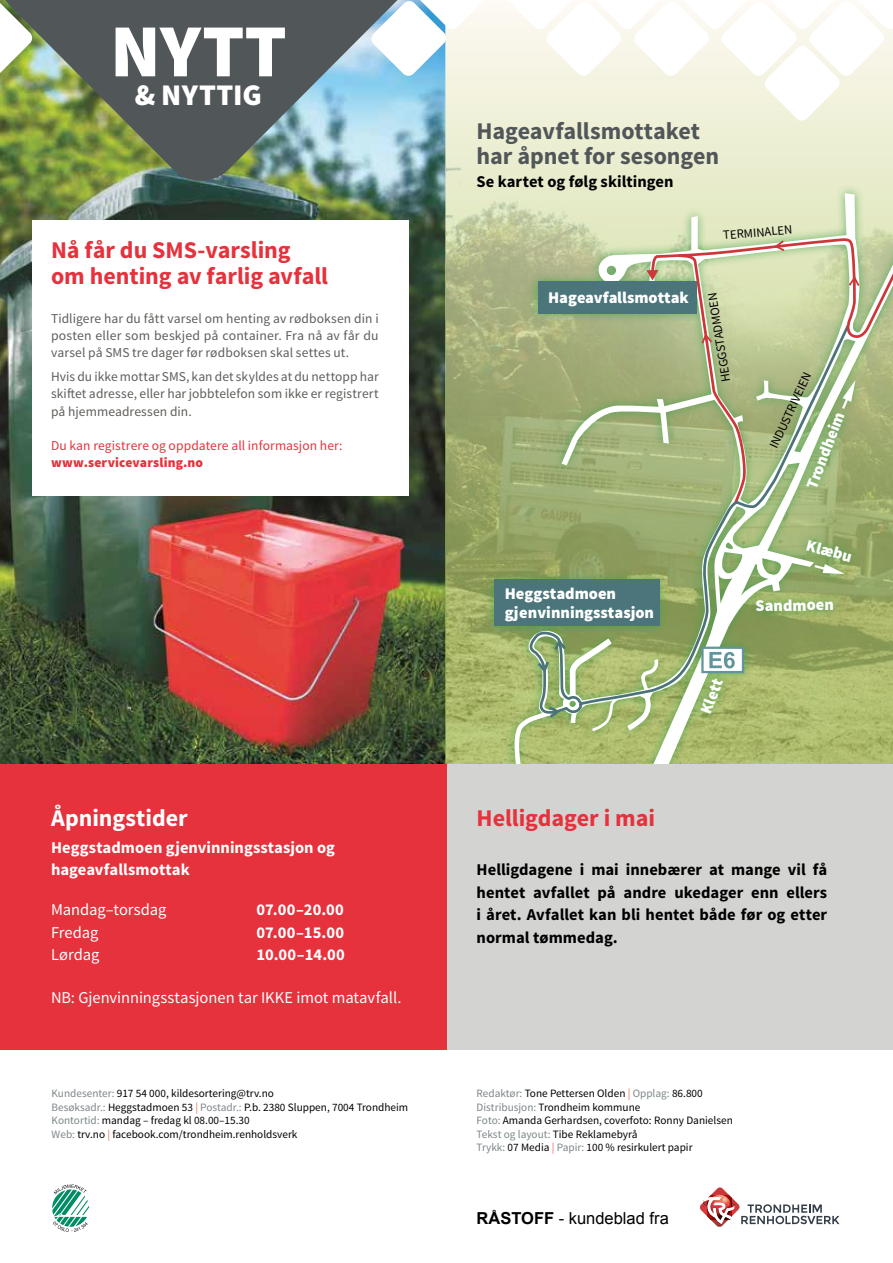
<style>
.page{position:relative;width:893px;height:1263px;background:#fff}
.page>*{position:absolute;margin:0;border:0;box-sizing:border-box;transform-origin:0 0}
.t1{font:900 75px "Source Sans Pro";color:#fff}
.t2{font:900 30px "Source Sans Pro";letter-spacing:.01em;color:#fff}
.t3{font:700 24px/25.5px "Source Sans Pro";letter-spacing:-.005em;color:#e5323d}
.t4{font:700 24px/25.5px "Source Sans Pro";letter-spacing:-.005em;color:#515659}
.t5{font:700 24px "Source Sans Pro";color:#fff}
.t6{font:700 16.5px/22.5px "Source Sans Pro";letter-spacing:.005em;color:#000;text-align:justify}
.t7{font:700 16.5px/22.5px "Source Sans Pro";color:#fff}
.t8{font:16.5px "Source Sans Pro";letter-spacing:-.005em;color:#fff}
.t9{font:16.5px "Arial";color:#000}
.t10{font:900 16.35px/19.6px "Source Sans Pro";color:#fff}
.t11{font:13.5px/17.2px "Source Sans Pro";letter-spacing:.01em;color:#605d5a;text-align:justify}
.t12{font:13.5px "Source Sans Pro";letter-spacing:.005em;color:#e5323d}
.t13{font:900 13.5px "Source Sans Pro";letter-spacing:.01em;color:#e5323d}
.t14{font:12.75px "Source Sans Pro";color:#000}
.t15{font:11.25px/13.5px "Source Sans Pro";color:#000}
.s1{color:#7d8689}
.s2{color:#eb6c55}
.s3{font-weight:700}
</style>
<div class="page">
<img style="left:0;top:77px;width:446px;height:687px">
<svg style="left:446px;top:3px;width:447px;height:761px;background:#cad1a5"></svg>
<img style="left:0;top:0;width:408px;height:185px">
<svg style="left:0;top:1px;width:32px;height:76px"></svg>
<svg style="left:371px;top:0;width:119px;height:77px"></svg>
<svg style="left:503px;top:3px;width:390px;height:118px"></svg>
<svg style="left:700px;top:1187px;width:139px;height:40px"></svg>
<svg style="left:52px;top:1184px;width:37px;height:48px"></svg>
<div style="left:485px;top:164px;width:408px;height:663px;background:#3fa04d;opacity:.75"></div>
<svg style="left:561px;top:174px;width:332px;height:590px;background:#afbc7a"></svg>
<div style="left:495px;top:580px;width:165px;height:46px;background:#4b757a"></div>
<svg style="left:508px;top:626px;width:152px;height:138px;background:#aebd75"></svg>
<div style="left:538px;top:281px;width:159px;height:33px;background:#4b757a"></div>
<svg style="left:527px;top:322px;width:325px;height:393px"></svg>
<svg style="left:599px;top:170px;width:294px;height:336px;background:#bbc69c"></svg>
<div style="left:446px;top:764px;width:447px;height:286px;background:#d3d3d2"></div>
<div style="left:0;top:764px;width:446px;height:286px;background:#e5323d"></div>
<div style="left:32px;top:220px;width:377px;height:275px;background:#fff"></div>
<h1 class="t1" style="left:110px;top:3px;width:178px">NYTT</h1>
<h2 class="t2" style="left:135px;top:75px;width:129px">&amp; NYTTIG</h2>
<h3 class="t3" style="left:51px;top:238px;width:278px">Nå får du SMS-varsling om henting av farlig avfall</h3>
<p class="t11" style="left:51px;top:310px;width:329px">Tidligere har du fått varsel om henting av rødboksen din i posten eller som beskjed på container. Fra nå av får du varsel på SMS tre dager før rødboksen skal settes ut.</p>
<p class="t11" style="left:51px;top:368px;width:329px">Hvis du ikke mottar SMS, kan det skyldes at du nettopp har skiftet adresse, eller har jobbtelefon som ikke er registrert på hjemmeadressen din.</p>
<p class="t12" style="left:51px;top:437px;width:293px">Du kan registrere og oppdatere all informasjon her:</p>
<p class="t13" style="left:51px;top:454px;width:154px">www.servicevarsling.no</p>
<h3 class="t5" style="left:51px;top:803px;width:138px">Åpningstider</h3>
<h3 class="t7" style="left:51px;top:837px;width:286px">Heggstadmoen gjenvinningsstasjon og hageavfallsmottak</h3>
<h3 class="t8" style="left:51px;top:899px;width:117px">Mandag–torsdag</h3>
<h3 class="t7" style="left:257px;top:899px;width:89px">07.00–20.00</h3>
<h3 class="t8" style="left:51px;top:922px;width:49px">Fredag</h3>
<h3 class="t7" style="left:257px;top:921px;width:89px">07.00–15.00</h3>
<h3 class="t8" style="left:51px;top:944px;width:50px">Lørdag</h3>
<h3 class="t7" style="left:257px;top:944px;width:90px">10.00–14.00</h3>
<h3 class="t8" style="left:51px;top:987px;width:352px">NB: Gjenvinningsstasjonen tar IKKE imot matavfall.</h3>
<p class="t15" style="left:52px;top:1087px;width:358px"><span class="s1">Kundesenter:</span> 917 54 000, kildesortering@trv.no<br><span class="s1">Besøksadr.:</span> Heggstadmoen 53 <span class="s2">|</span> <span class="s1">Postadr.:</span> P.b. 2380 Sluppen, 7004 Trondheim <span class="s1">Kontortid:</span> mandag – fredag kl 08.00–15.30<br><span class="s1">Web:</span> trv.no <span class="s2">|</span> facebook.com/trondheim.renholdsverk</p>
<h3 class="t4" style="left:477px;top:119px;width:244px">Hageavfallsmottaket har åpnet for sesongen</h3>
<h3 class="t6" style="left:477px;top:171px;width:199px">Se kartet og følg skiltingen</h3>
<p class="t14" style="left:723px;top:227px;width:71px;rotate:-5deg">TERMINALEN</p>
<h3 class="t10" style="left:548px;top:288px;width:142px">Hageavfallsmottak</h3>
<p class="t14" style="left:718px;top:383px;width:92px;rotate:-99deg">HEGGSTADMOEN</p>
<h3 class="t10" style="left:505px;top:584px;width:151px">Heggstadmoen gjenvinningsstasjon</h3>
<p class="t14" style="left:766px;top:444px;width:84px;rotate:-65deg">INDUSTRIVEIEN</p>
<h3 class="t10" style="left:802px;top:485px;width:82px;rotate:-69deg">Trondheim</h3>
<h3 class="t10" style="left:809px;top:536px;width:48px;rotate:15deg">Klæbu</h3>
<h3 class="t10" style="left:755px;top:597px;width:80px;rotate:-1deg">Sandmoen</h3>
<h3 class="t10" style="left:697px;top:710px;width:38px;rotate:-69deg">Klett</h3>
<h3 class="t3" style="left:477px;top:806px;width:180px">Helligdager i mai</h3>
<h3 class="t6" style="left:477px;top:859px;width:352px">Helligdagene i mai innebærer at mange vil få hentet avfallet på andre ukedager enn ellers i året. Avfallet kan bli hentet både før og etter normal tømmedag.</h3>
<p class="t15" style="left:477px;top:1087px;width:258px"><span class="s1">Redaktør:</span> Tone Pettersen Olden <span class="s2">|</span> <span class="s1">Opplag:</span> 86.800<br><span class="s1">Distribusjon:</span> Trondheim kommune<br><span class="s1">Foto:</span> Amanda Gerhardsen, coverfoto: Ronny Danielsen <span class="s1">Tekst og layout:</span> Tibe Reklamebyrå<br><span class="s1">Trykk:</span> 07 Media <span class="s2">|</span> <span class="s1">Papir:</span> 100 % resirkulert papir</p>
<h3 class="t9" style="left:477px;top:1207px;width:194px"><span class="s3">RÅSTOFF</span> - kundeblad fra</h3>
</div>
